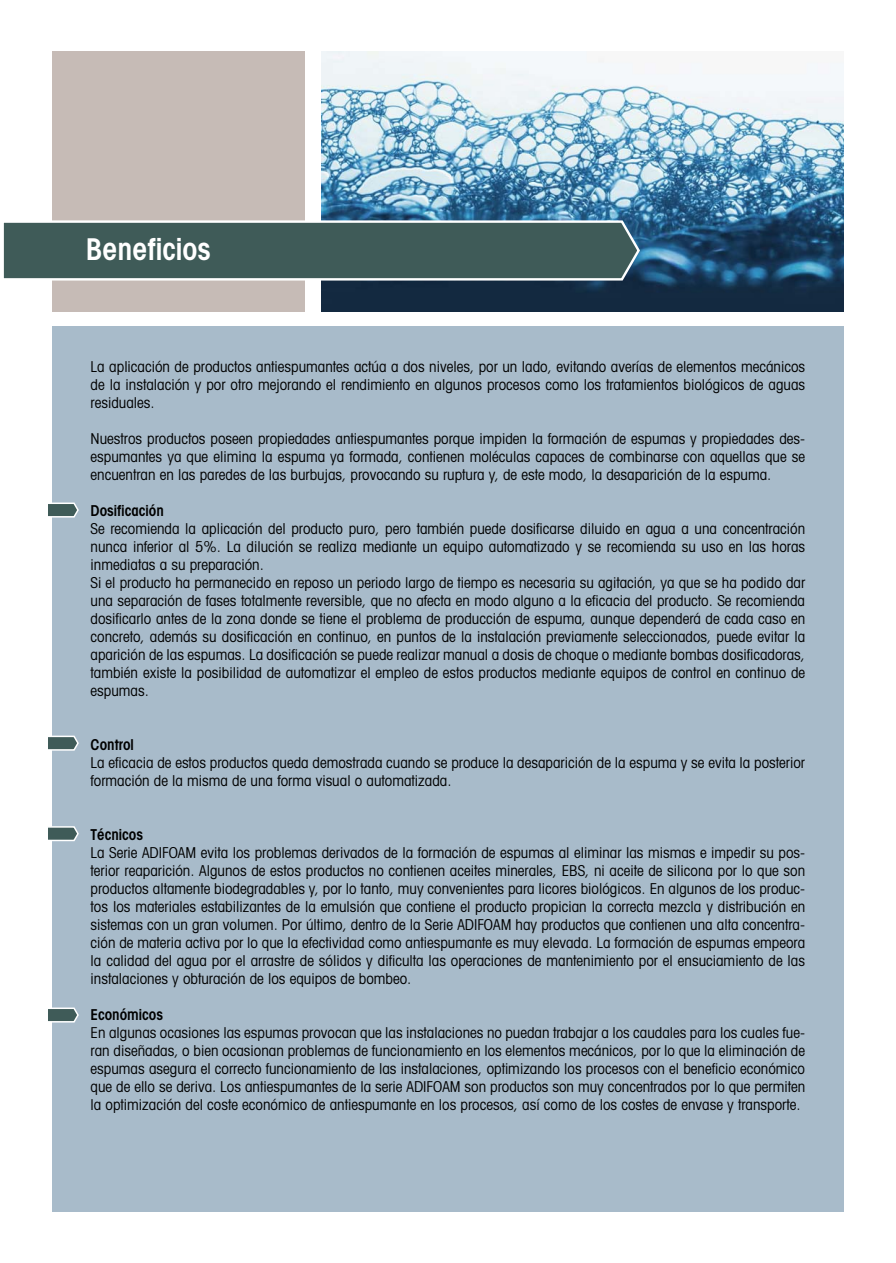
<style>
.page{position:relative;width:896px;height:1263px;background:#fff}
.page>*{position:absolute;margin:0;border:0;box-sizing:border-box;transform-origin:0 0}
.t1{font:600 condensed 30px "Avant Garde";color:#fff}
.t2{font:condensed 15px/18px "Avant Garde";color:#000;text-align:justify}
.t3{font:600 condensed 15px "Avant Garde";color:#000}
</style>
<div class="page">
<img style="left:322px;top:51px;width:521px;height:260px">
<div style="left:52px;top:51px;width:253px;height:260px;background:#c6bbb6"></div>
<div style="left:52px;top:326px;width:791px;height:886px;background:#a8bbca"></div>
<svg style="left:3px;top:219px;width:638px;height:63px;background:#506a68"></svg>
<svg style="left:48px;top:502px;width:31px;height:16px"></svg>
<svg style="left:48px;top:735px;width:31px;height:16px"></svg>
<svg style="left:48px;top:826px;width:31px;height:16px"></svg>
<svg style="left:48px;top:1007px;width:31px;height:16px"></svg>
<h1 class="t1" style="left:86px;top:231px;width:126px">Beneficios</h1>
<p class="t2" style="left:91px;top:357px;width:716px">La aplicación de productos antiespumantes actúa a dos niveles, por un lado, evitando averías de elementos mecánicos de la instalación y por otro mejorando el rendimiento en algunos procesos como los tratamientos biológicos de aguas residuales.</p>
<p class="t2" style="left:91px;top:429px;width:716px">Nuestros productos poseen propiedades antiespumantes porque impiden la formación de espumas y propiedades des&shy;espumantes ya que elimina la espuma ya formada, contienen moléculas capaces de combinarse con aquellas que se encuentran en las paredes de las burbujas, provocando su ruptura y, de este modo, la desaparición de la espuma.</p>
<p class="t3" style="left:91px;top:501px;width:75px">Dosificación</p>
<p class="t2" style="left:91px;top:519px;width:716px;text-align:left">Se recomienda la aplicación del producto puro, pero también puede dosificarse diluido en agua a una concentración nunca inferior al 5%. La dilución se realiza mediante un equipo automatizado y se recomienda su uso en las horas inmediatas a su preparación.<br>Si el producto ha permanecido en reposo un periodo largo de tiempo es necesaria su agitación, ya que se ha podido dar una separación de fases totalmente reversible, que no afecta en modo alguno a la eficacia del producto. Se recomienda dosificarlo antes de la zona donde se tiene el problema de producción de espuma, aunque dependerá de cada caso en concreto, además su dosificación en continuo, en puntos de la instalación previamente seleccionados, puede evitar la aparición de las espumas. La dosificación se puede realizar manual a dosis de choque o mediante bombas dosificadoras, también existe la posibilidad de automatizar el empleo de estos productos mediante equipos de control en continuo de espumas.</p>
<p class="t3" style="left:91px;top:735px;width:45px">Control</p>
<p class="t2" style="left:91px;top:753px;width:716px">La eficacia de estos productos queda demostrada cuando se produce la desaparición de la espuma y se evita la posterior formación de la misma de una forma visual o automatizada.</p>
<p class="t3" style="left:91px;top:825px;width:54px">Técnicos</p>
<p class="t2" style="left:91px;top:843px;width:716px">La Serie ADIFOAM evita los problemas derivados de la formación de espumas al eliminar las mismas e impedir su pos&shy;terior reaparición. Algunos de estos productos no contienen aceites minerales, EBS, ni aceite de silicona por lo que son productos altamente biodegradables y, por lo tanto, muy convenientes para licores biológicos. En algunos de los produc&shy;tos los materiales estabilizantes de la emulsión que contiene el producto propician la correcta mezcla y distribución en sistemas con un gran volumen. Por último, dentro de la Serie ADIFOAM hay productos que contienen una alta concentra&shy;ción de materia activa por lo que la efectividad como antiespumante es muy elevada. La formación de espumas empeora la calidad del agua por el arrastre de sólidos y dificulta las operaciones de mantenimiento por el ensuciamiento de las instalaciones y obturación de los equipos de bombeo.</p>
<p class="t3" style="left:91px;top:1005px;width:74px">Económicos</p>
<p class="t2" style="left:91px;top:1023px;width:716px">En algunas ocasiones las espumas provocan que las instalaciones no puedan trabajar a los caudales para los cuales fue&shy;ran diseñadas, o bien ocasionan problemas de funcionamiento en los elementos mecánicos, por lo que la eliminación de espumas asegura el correcto funcionamiento de las instalaciones, optimizando los procesos con el beneficio económico que de ello se deriva. Los antiespumantes de la serie ADIFOAM son productos son muy concentrados por lo que permiten la optimización del coste económico de antiespumante en los procesos, así como de los costes de envase y transporte.</p>
</div>
